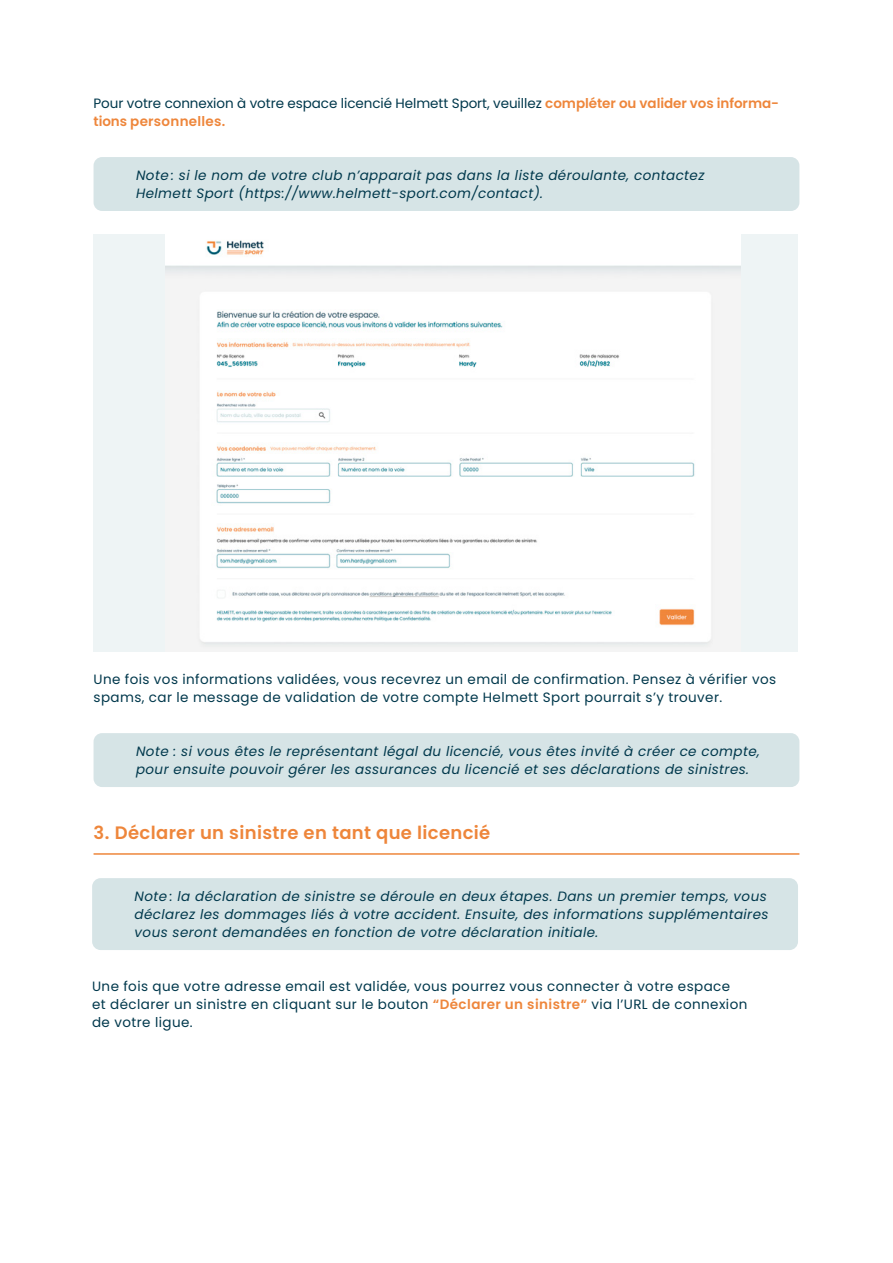
<style>
.page{position:relative;width:893px;height:1263px;background:#fff}
.page>*{position:absolute;margin:0;border:0;box-sizing:border-box;transform-origin:0 0}
.t1{font:600 18px "Poppins";letter-spacing:.02em;color:#ee863b}
.t2{font:italic 13.5px/18px "Poppins";letter-spacing:.03em;color:#00384c}
.t3{font:13.5px/18px "Poppins";letter-spacing:.03em;color:#00384c}
.t4{font:13.5px/18px "Poppins";letter-spacing:-.005em;color:#00384c}
.s1{font-weight:600;color:#ee863b}
</style>
<div class="page">
<div style="left:94px;top:157px;width:705px;height:54px;background:#d6e4e6;border-radius:9px"></div>
<div style="left:94px;top:733px;width:705px;height:54px;background:#d6e4e6;border-radius:9px"></div>
<div style="left:94px;top:234px;width:704px;height:417px;background:#eef4f5"></div>
<img style="left:165px;top:235px;width:575px;height:409px">
<hr style="left:94px;top:853px;width:705px;height:2px;background:#ee863b">
<div style="left:92px;top:878px;width:706px;height:72px;background:#d6e4e6;border-radius:9px"></div>
<p class="t4" style="left:94px;top:94px;width:687px">Pour votre connexion à votre espace licencié Helmett Sport, veuillez <span class="s1">compléter ou valider vos informa&shy;tions personnelles.</span></p>
<p class="t2" style="left:136px;top:166px;width:570px">Note : si le nom de votre club n’apparait pas dans la liste déroulante, contactez<br>Helmett Sport (https://www.helmett-sport.com/contact).</p>
<p class="t3" style="left:94px;top:670px;width:684px">Une fois vos informations validées, vous recevrez un email de confirmation. Pensez à vérifier vos spams, car le message de validation de votre compte Helmett Sport pourrait s’y trouver.</p>
<p class="t2" style="left:136px;top:742px;width:625px">Note : si vous êtes le représentant légal du licencié, vous êtes invité à créer ce compte, pour ensuite pouvoir gérer les assurances du licencié et ses déclarations de sinistres.</p>
<h1 class="t1" style="left:94px;top:822px;width:398px">3. Déclarer un sinistre en tant que licencié</h1>
<p class="t2" style="left:135px;top:887px;width:635px">Note : la déclaration de sinistre se déroule en deux étapes. Dans un premier temps, vous déclarez les dommages liés à votre accident. Ensuite, des informations supplémentaires vous seront demandées en fonction de votre déclaration initiale.</p>
<p class="t3" style="left:92px;top:977px;width:657px">Une fois que votre adresse email est validée, vous pourrez vous connecter à votre espace<br>et déclarer un sinistre en cliquant sur le bouton <span class="s1">“Déclarer un sinistre”</span> via l’URL de connexion de votre ligue.</p>
</div>
